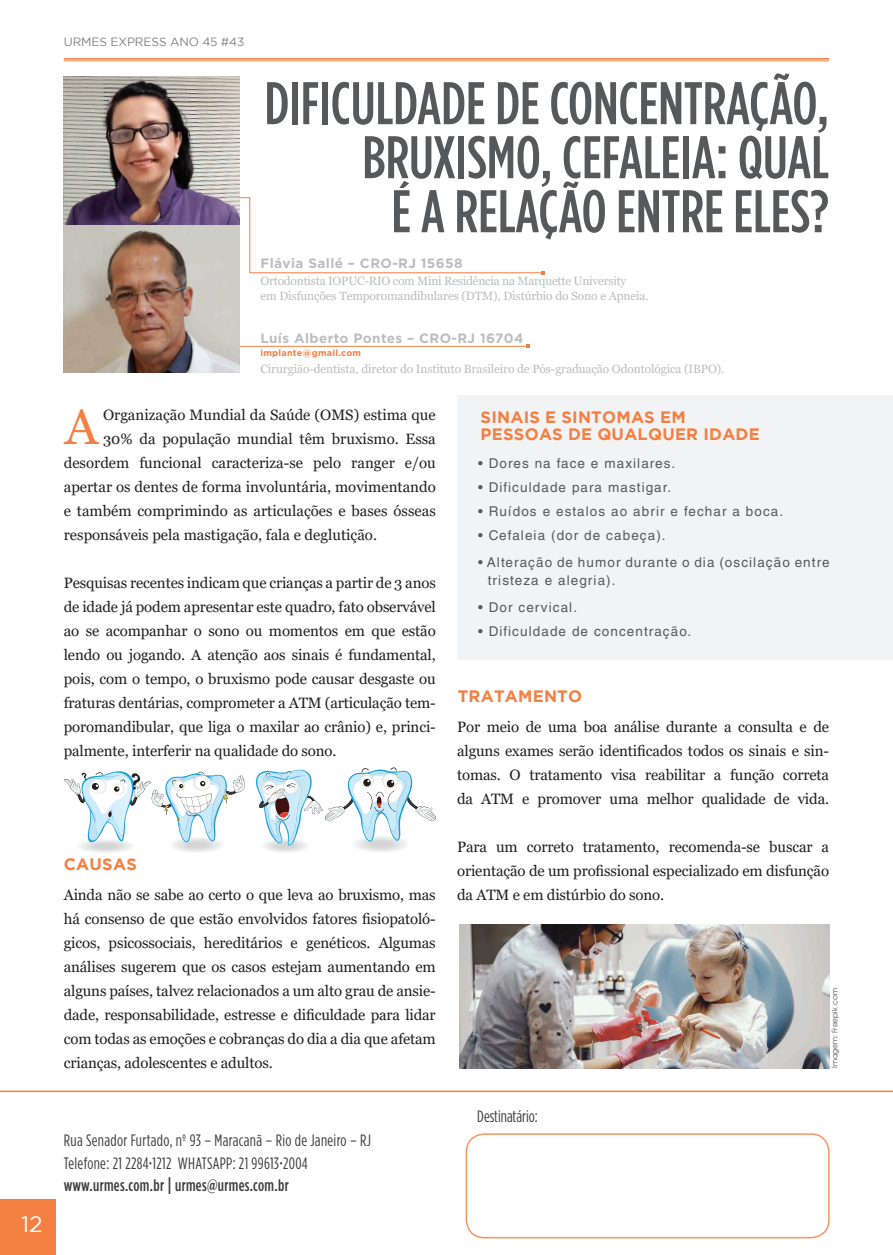
<style>
.page{position:relative;width:893px;height:1255px;background:#fff}
.page>*{position:absolute;margin:0;border:0;box-sizing:border-box;transform-origin:0 0}
.t1{font:500 60px/54px "Gotham Condensed";color:#57585a;text-align:right}
.t2{font:49.65px "Georgia";color:#f47f42}
.t3{font:22.5px "Gotham";color:#fff}
.t4{font:16.5px/22.5px "Gotham Condensed";letter-spacing:.02em;color:#3e3e3f}
.t5{font:700 16.5px "Gotham";color:#f47f42}
.t6{font:16.5px "Gotham Condensed";color:#3e3e3f}
.t7{font:15px/24px "Georgia";color:#231f20;text-align:justify}
.t8{font:13.5px/18px "Helvetica LT Std";letter-spacing:.08em;color:#57585a}
.t9{font:700 13.5px "Gotham";letter-spacing:.03em;color:#bcbdc0}
.t10{font:12px/15px "Georgia";letter-spacing:-.01em;color:#bcbdc0}
.t11{font:12px "Gotham";letter-spacing:-.01em;color:#808285}
.t12{font:700 9px "Gotham";letter-spacing:.03em;color:#f47f42}
.t13{font:7.5px "Te X Gyre Adventor";color:#57585a}
.s1{font-size:10.5px}
.s2{font-weight:500}
.s3{font-size:24px}
</style>
<div class="page">
<div style="left:0;top:1199px;width:55px;height:55px;background:#f47f42"></div>
<hr style="left:64px;top:58px;width:765px;height:2px;background:#f47f42">
<hr style="left:64px;top:61px;width:765px;height:1px;background:#f47f42">
<svg style="left:64px;top:771px;width:181px;height:72px"></svg>
<svg style="left:256px;top:767px;width:180px;height:79px"></svg>
<div style="left:466px;top:1133px;width:364px;height:105px;border:2px solid #f79562;border-radius:18px"></div>
<hr style="left:0;top:1090px;width:893px;height:2px;background:#f47f42">
<hr style="left:239px;top:346px;width:289px;height:1px;background:#f47f42">
<div style="left:457px;top:396px;width:436px;height:264px;background:#f2f3f4"></div>
<img style="left:459px;top:924px;width:370px;height:144px">
<img style="left:64px;top:77px;width:175px;height:296px">
<svg style="left:238px;top:197px;width:307px;height:77px"></svg>
<h3 class="t3" style="left:21px;top:1211px;width:23px">12</h3>
<p class="t11" style="left:64px;top:35px;width:182px">URMES EXPRESS ANO 45 #43</p>
<h1 class="t1" style="left:265px;top:76px;width:566px">DIFICULDADE DE CONCENTRAÇÃO,<br>BRUXISMO, CEFALEIA: QUAL<br>É A RELAÇÃO ENTRE ELES?</h1>
<p class="t9" style="left:260px;top:255px;width:204px">Flávia Sallé – CRo-RJ 15658</p>
<p class="t10" style="left:260px;top:273px;width:390px">Ortodontista IOPUC-RIO com Mini Residência na Marquette University<br>em Disfunções Temporomandibulares (DTM), Distúrbio do Sono e Apneia.</p>
<p class="t9" style="left:260px;top:330px;width:264px">Luís Alberto Pontes – CRo-RJ 16704</p>
<p class="t12" style="left:260px;top:348px;width:102px">implante@gmail.com</p>
<p class="t10" style="left:260px;top:361px;width:466px">Cirurgião-dentista, diretor do Instituto Brasileiro de Pós-graduação Odontológica (IBPO).</p>
<h2 class="t2" style="left:65px;top:396px;width:35px">A</h2>
<p class="t7" style="left:103px;top:403px;width:334px">Organização Mundial da Saúde (OMS) estima que</p>
<p class="t7" style="left:103px;top:427px;width:334px">30% da população mundial têm bruxismo. Essa</p>
<p class="t7" style="left:64px;top:451px;width:374px">desordem funcional caracteriza-se pelo ranger e/ou</p>
<p class="t7" style="left:64px;top:475px;width:374px">apertar os dentes de forma involuntária, movimentando</p>
<p class="t7" style="left:64px;top:499px;width:374px">e também comprimindo as articulações e bases ósseas</p>
<p class="t7" style="left:64px;top:523px;width:315px">responsáveis pela mastigação, fala e deglutição.</p>
<p class="t7" style="left:64px;top:571px;width:374px">Pesquisas recentes indicam que crianças a partir de 3 anos de idade já podem apresentar este quadro, fato observável ao se acompanhar o sono ou momentos em que estão lendo ou jogando. A atenção aos sinais é fundamental, pois, com o tempo, o bruxismo pode causar desgaste ou fraturas dentárias, comprometer a ATM (articulação tem&shy;poromandibular, que liga o maxilar ao crânio) e, princi&shy;palmente, interferir na qualidade do sono.</p>
<p class="t5" style="left:64px;top:855px;width:13px">CAUSAS</p>
<p class="t7" style="left:64px;top:883px;width:374px">Ainda não se sabe ao certo o que leva ao bruxismo, mas há consenso de que estão envolvidos fatores fisiopatoló&shy;gicos, psicossociais, hereditários e genéticos. Algumas análises sugerem que os casos estejam aumentando em alguns países, talvez relacionados a um alto grau de ansie&shy;dade, responsabilidade, estresse e dificuldade para lidar com todas as emoções e cobranças do dia a dia que afetam crianças, adolescentes e adultos.</p>
<p class="t4" style="left:64px;top:1128px;width:309px">Rua Senador Furtado, nº 93 – Maracanã – Rio de Janeiro – RJ<br>Telefone: 21 2284<span class="s1">•</span>1212 WHATSAPP: 21 99613<span class="s1">•</span>2004 <span class="s2">www.urmes.com.br</span> <span class="s3">I</span> <span class="s2">urmes@urmes.com.br</span></p>
<p class="t5" style="left:481px;top:408px;width:22px">SINAIS</p>
<p class="t5" style="left:545px;top:408px;width:29px">E SINTOMAS</p>
<p class="t5" style="left:660px;top:408px;width:13px">EM</p>
<p class="t5" style="left:481px;top:424px;width:13px">PESSOAS</p>
<p class="t5" style="left:568px;top:424px;width:57px">DE QUAL</p>
<p class="t5" style="left:648px;top:424px;width:27px">QUER</p>
<p class="t5" style="left:703px;top:424px;width:12px">IDADE</p>
<p class="t8" style="left:478px;top:454px;width:199px">• Dores na face e maxilares.</p>
<p class="t8" style="left:478px;top:478px;width:195px">• Dificuldade para mastigar.</p>
<p class="t8" style="left:478px;top:502px;width:307px">• Ruídos e estalos ao abrir e fechar a boca.</p>
<p class="t8" style="left:478px;top:526px;width:189px">• Cefaleia (dor de cabeça).</p>
<p class="t8" style="left:488px;top:553px;width:343px;text-indent:-10px">• Alteração de humor durante o dia (oscilação entre tristeza e alegria).</p>
<p class="t8" style="left:478px;top:598px;width:101px">• Dor cervical.</p>
<p class="t8" style="left:478px;top:622px;width:215px">• Dificuldade de concentração.</p>
<p class="t5" style="left:458px;top:687px;width:14px">TRATAMENTO</p>
<p class="t7" style="left:457px;top:715px;width:374px">Por meio de uma boa análise durante a consulta e de alguns exames serão identificados todos os sinais e sin&shy;tomas. O tratamento visa reabilitar a função correta da ATM e promover uma melhor qualidade de vida.</p>
<p class="t7" style="left:457px;top:835px;width:374px">Para um correto tratamento, recomenda-se buscar a orientação de um profissional especializado em disfunção da ATM e em distúrbio do sono.</p>
<p class="t6" style="left:477px;top:1107px;width:62px">Destinatário:</p>
<p class="t13" style="left:829px;top:1068px;width:81px;rotate:-90deg">Imagem: Freepik.com</p>
</div>
